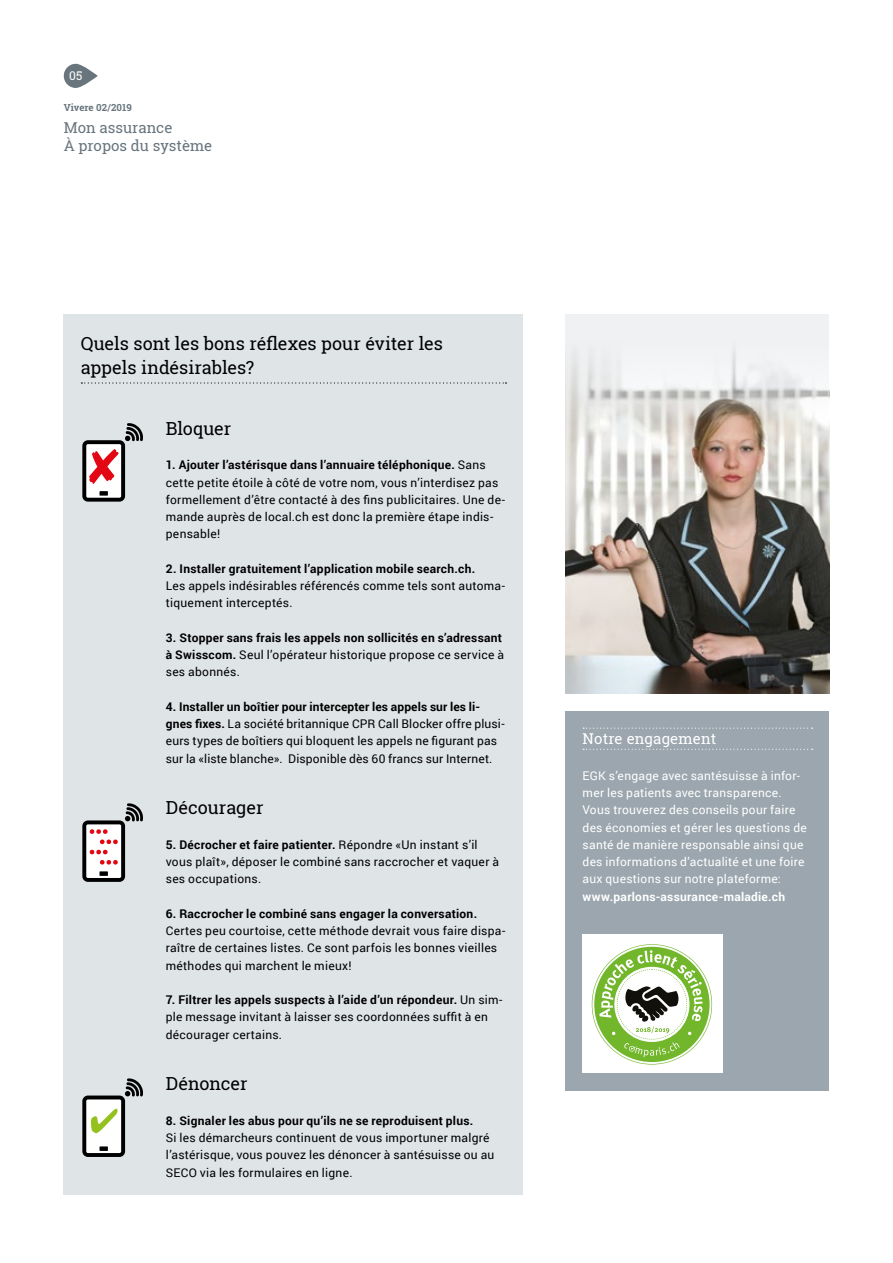
<style>
.page{position:relative;width:893px;height:1263px;background:#fff}
.page>*{position:absolute;margin:0;border:0;box-sizing:border-box;transform-origin:0 0}
.t1{font:18px/24px "Roboto Slab";letter-spacing:-.005em;color:#000}
.t2{font:15px/18px "Roboto Slab";color:#68757d}
.t3{font:15px "Roboto Slab";letter-spacing:.01em;color:#fff}
.t4{font:12px/17.2px "Roboto";letter-spacing:.02em;color:#000}
.t5{font:700 12px/17.2px "Roboto";letter-spacing:.02em;color:#000}
.t6{font:12px/17.2px "Roboto";letter-spacing:.02em;color:#fff}
.t7{font:700 12px "Roboto";letter-spacing:.02em;color:#fff}
.t8{font:12px "Roboto Slab";color:#fff}
.t9{font:700 9.75px "Roboto Slab";color:#68757d}
.s1{font-weight:700}
.s2{font-weight:400}
</style>
<div class="page">
<svg style="left:64px;top:64px;width:34px;height:24px"></svg>
<img style="left:566px;top:429px;width:263px;height:265px">
<svg style="left:566px;top:314px;width:263px;height:115px;fill:#eff1f3"></svg>
<div style="left:566px;top:711px;width:263px;height:379px;background:#9ba6ae"></div>
<svg style="left:583px;top:727px;width:230px;height:2px"></svg>
<svg style="left:583px;top:749px;width:230px;height:1px"></svg>
<div style="left:64px;top:314px;width:459px;height:881px;background:#dfe4e7"></div>
<svg style="left:81px;top:382px;width:425px;height:2px"></svg>
<div style="left:583px;top:934px;width:140px;height:139px;background:#fff"></div>
<svg style="left:592px;top:944px;width:120px;height:120px"></svg>
<svg style="left:82px;top:423px;width:61px;height:79px"></svg>
<svg style="left:82px;top:803px;width:61px;height:79px"></svg>
<svg style="left:82px;top:1078px;width:61px;height:79px"></svg>
<p class="t8" style="left:69px;top:67px;width:15px">05</p>
<p class="t9" style="left:64px;top:100px;width:70px">Vivere 02 / 2019</p>
<p class="t2" style="left:64px;top:118px;width:150px">Mon assurance<br>À propos du système</p>
<h1 class="t1" style="left:81px;top:331px;width:364px">Quels sont les bons réflexes pour éviter les appels indésirables?</h1>
<h1 class="t1" style="left:166px;top:416px;width:67px">Bloquer</h1>
<p class="t4" style="left:166px;top:456px;width:341px"><span class="s1">1. Ajouter l’astérisque dans l’annuaire téléphonique.</span> Sans cette petite étoile à côté de votre nom, vous n’interdisez pas formellement d’être contacté à des fins publicitaires. Une de&shy;mande auprès de local.ch est donc la première étape indis&shy;pensable!</p>
<p class="t5" style="left:166px;top:559px;width:311px">2. Installer gratuitement l’application mobile search.ch.</p>
<p class="t4" style="left:166px;top:577px;width:341px">Les appels indésirables référencés comme tels sont automa&shy;tiquement interceptés.</p>
<p class="t5" style="left:166px;top:628px;width:340px">3. Stopper sans frais les appels non sollicités en s’adressant à Swisscom. <span class="s2">Seul l’opérateur historique propose ce service à ses abonnés.</span></p>
<p class="t4" style="left:166px;top:697px;width:340px"><span class="s1">4. Installer un boîtier pour intercepter les appels sur les li&shy;gnes fixes.</span> La société britannique CPR Call Blocker offre plusi&shy;eurs types de boîtiers qui bloquent les appels ne figurant pas sur la «liste blanche». Disponible dès 60 francs sur Internet.</p>
<h1 class="t1" style="left:166px;top:796px;width:99px">Décourager</h1>
<p class="t4" style="left:166px;top:835px;width:335px"><span class="s1">5. Décrocher et faire patienter.</span> Répondre «Un instant s’il vous plaît», déposer le combiné sans raccrocher et vaquer à ses occupations.</p>
<p class="t5" style="left:166px;top:904px;width:313px">6. Raccrocher le combiné sans engager la conversation.</p>
<p class="t4" style="left:166px;top:922px;width:341px">Certes peu courtoise, cette méthode devrait vous faire dispa&shy;raître de certaines listes. Ce sont parfois les bonnes vieilles méthodes qui marchent le mieux!</p>
<p class="t4" style="left:166px;top:991px;width:338px"><span class="s1">7. Filtrer les appels suspects à l’aide d’un répondeur.</span> Un sim&shy;ple message invitant à laisser ses coordonnées suffit à en décourager certains.</p>
<h1 class="t1" style="left:166px;top:1072px;width:83px">Dénoncer</h1>
<p class="t5" style="left:166px;top:1111px;width:309px">8. Signaler les abus pour qu’ils ne se reproduisent plus.</p>
<p class="t4" style="left:166px;top:1129px;width:330px">Si les démarcheurs continuent de vous importuner malgré l’astérisque, vous pouvez les dénoncer à santésuisse ou au<br>SECO via les formulaires en ligne.</p>
<p class="t3" style="left:583px;top:728px;width:135px">Notre engagement</p>
<p class="t6" style="left:583px;top:766px;width:226px">EGK s’engage avec santésuisse à infor&shy;mer les patients avec transparence.<br>Vous trouverez des conseils pour faire des économies et gérer les questions de santé de manière responsable ainsi que des informations d’actualité et une foire aux questions sur notre plateforme:</p>
<p class="t7" style="left:583px;top:888px;width:204px">www.parlons-assurance-maladie.ch</p>
</div>
